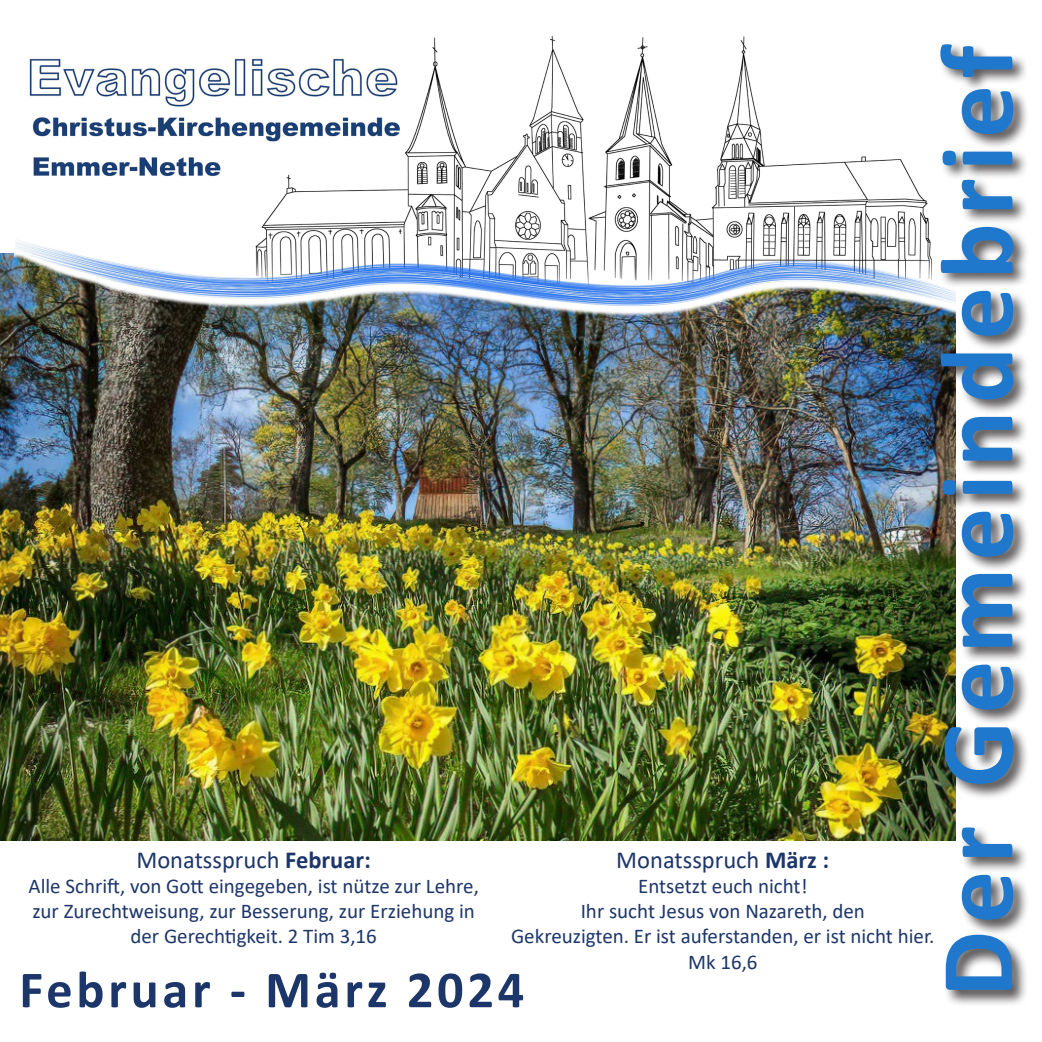
<style>
.page{position:relative;width:1042px;height:1042px;background:#fff}
.page>*{position:absolute;margin:0;border:0;box-sizing:border-box;transform-origin:0 0}
.t1{font:700 105px "Calibri";letter-spacing:.07em;color:#2078cd}
.t2{font:700 52.5px "Calibri";letter-spacing:.07em;color:#1d3669}
.t3{font:24.5px "Calibri";color:#1d3669}
.t4{font:21px/25.2px "Calibri";color:#1d3669;text-align:center}
.s1{font-weight:700}
</style>
<div class="page">
<img style="left:0;top:253px;width:938px;height:587px">
<img style="left:15px;top:36px;width:923px;height:321px">
<div style="left:938px;top:41px;width:91px;height:966px;background:#231f20;opacity:.75"></div>
<p class="t1" style="left:903px;top:997px;width:954px;rotate:-90deg">Der Gemeindebrief</p>
<p class="t3" style="left:616px;top:842px;width:214px">Monatsspruch <span class="s1">März :</span></p>
<p class="t4" style="left:638px;top:873px;width:171px">Entsetzt euch nicht!</p>
<p class="t4" style="left:581px;top:898px;width:286px">Ihr sucht Jesus von Nazareth, den</p>
<p class="t4" style="left:511px;top:923px;width:425px">Gekreuzigten. Er ist auferstanden, er ist nicht hier.<br>Mk 16,6</p>
<p class="t2" style="left:19px;top:952px;width:506px">Februar - März 2024</p>
<p class="t3" style="left:136px;top:842px;width:236px">Monatsspruch <span class="s1">Februar:</span></p>
<p class="t4" style="left:29px;top:873px;width:452px">Alle Schrift, von Gott eingegeben, ist nütze zur Lehre, zur Zurechtweisung, zur Besserung, zur Erziehung in der Gerechtigkeit. 2 Tim 3,16</p>
</div>
